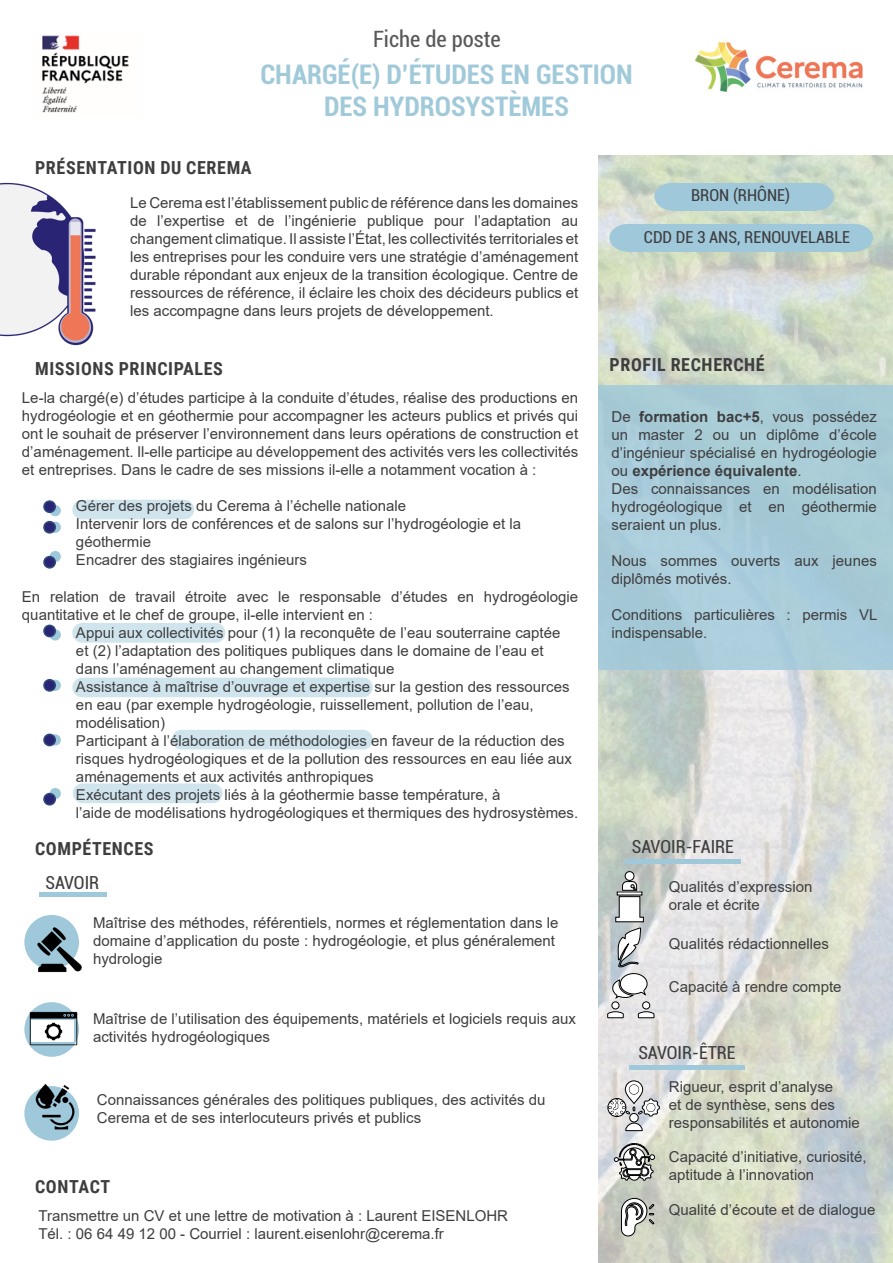
<style>
.page{position:relative;width:893px;height:1263px;background:#fff}
.page>*{position:absolute;margin:0;border:0;box-sizing:border-box;transform-origin:0 0}
.t1{font:700 condensed 27px/32.4px "Roboto";color:#a0c9d9;text-align:center}
.t2{font:condensed 22.5px "Roboto";color:#57585a}
.t3{font:700 18px "Roboto Condensed";letter-spacing:.035em;color:#3e3e3f}
.t4{font:condensed 18px "Roboto";color:#3e3e3f}
.t5{font:condensed 16.5px "Roboto";color:#3e3e3f}
.t6{font:15px/18px "Arial";color:#3e3e3f}
.s1{font-weight:700}
</style>
<div class="page">
<img style="left:598px;top:155px;width:295px;height:1108px">
<div style="left:24px;top:1086px;width:55px;height:55px;background:#9fc9db;border-radius:50%"></div>
<div style="left:24px;top:1002px;width:55px;height:55px;background:#9fc9db;border-radius:50%"></div>
<div style="left:39px;top:892px;width:67px;height:5px;background:#9fc9db"></div>
<div style="left:625px;top:859px;width:116px;height:5px;background:#9fc9db"></div>
<div style="left:629px;top:1065px;width:116px;height:5px;background:#9fc9db"></div>
<div style="left:672px;top:183px;width:143px;height:27px;background:#9fc9db"></div>
<div style="left:654px;top:183px;width:37px;height:27px;background:#9fc9db;border-radius:50%"></div>
<div style="left:797px;top:183px;width:37px;height:27px;background:#9fc9db;border-radius:50%"></div>
<div style="left:627px;top:224px;width:228px;height:28px;background:#9fc9db"></div>
<div style="left:609px;top:224px;width:37px;height:28px;background:#9fc9db;border-radius:50%"></div>
<div style="left:836px;top:224px;width:37px;height:28px;background:#9fc9db;border-radius:50%"></div>
<div style="left:50px;top:505px;width:11px;height:11px;background:#9fc9db;border-radius:50%"></div>
<div style="left:50px;top:629px;width:11px;height:11px;background:#9fc9db;border-radius:50%"></div>
<div style="left:50px;top:522px;width:11px;height:11px;background:#9fc9db;border-radius:50%"></div>
<div style="left:50px;top:680px;width:11px;height:11px;background:#9fc9db;border-radius:50%"></div>
<svg style="left:50px;top:734px;width:11px;height:12px"></svg>
<div style="left:50px;top:551px;width:11px;height:11px;background:#9fc9db;border-radius:50%"></div>
<div style="left:50px;top:788px;width:11px;height:11px;background:#9fc9db;border-radius:50%"></div>
<div style="left:44px;top:501px;width:11px;height:11px;background:#292574;border-radius:50%"></div>
<div style="left:43px;top:500px;width:13px;height:13px;border:2px solid #2d4b7a;border-radius:50%"></div>
<div style="left:44px;top:625px;width:11px;height:12px;background:#292574;border-radius:50%"></div>
<div style="left:43px;top:625px;width:13px;height:12px;border:2px solid #2d4b7a;border-radius:50%"></div>
<div style="left:44px;top:522px;width:11px;height:11px;background:#292574;border-radius:50%"></div>
<div style="left:43px;top:521px;width:13px;height:13px;border:2px solid #2d4b7a;border-radius:50%"></div>
<div style="left:44px;top:680px;width:11px;height:11px;background:#292574;border-radius:50%"></div>
<div style="left:43px;top:679px;width:13px;height:13px;border:2px solid #2d4b7a;border-radius:50%"></div>
<div style="left:44px;top:734px;width:11px;height:12px;background:#292574;border-radius:50%"></div>
<div style="left:43px;top:734px;width:13px;height:12px;border:2px solid #2d4b7a;border-radius:50%"></div>
<div style="left:44px;top:557px;width:11px;height:11px;background:#292574;border-radius:50%"></div>
<div style="left:43px;top:556px;width:13px;height:13px;border:2px solid #2d4b7a;border-radius:50%"></div>
<div style="left:44px;top:793px;width:11px;height:12px;background:#292574;border-radius:50%"></div>
<div style="left:43px;top:793px;width:13px;height:12px;border:2px solid #2d4b7a;border-radius:50%"></div>
<div style="left:72px;top:500px;width:122px;height:19px;background:#cfe4ed;border-radius:10px"></div>
<div style="left:72px;top:623px;width:153px;height:20px;background:#cfe4ed;border-radius:10px"></div>
<div style="left:72px;top:678px;width:301px;height:19px;background:#cfe4ed;border-radius:10px"></div>
<div style="left:172px;top:730px;width:201px;height:19px;background:#cfe4ed;border-radius:10px"></div>
<div style="left:73px;top:783px;width:150px;height:20px;background:#cfe4ed;border-radius:10px"></div>
<img style="left:24px;top:1083px;width:55px;height:50px">
<div style="left:24px;top:915px;width:55px;height:54px;background:#9fc9db;border-radius:50%"></div>
<img style="left:25px;top:920px;width:57px;height:53px">
<img style="left:24px;top:1003px;width:55px;height:43px">
<div style="left:598px;top:385px;width:295px;height:285px;background:#a8cbd7"></div>
<svg style="left:618px;top:928px;width:23px;height:39px"></svg>
<svg style="left:626px;top:1123px;width:16px;height:8px"></svg>
<div style="left:630px;top:1113px;width:8px;height:9px;background:#fff;border-radius:50%"></div>
<div style="left:630px;top:1113px;width:8px;height:9px;border:1px solid #000;border-radius:50%"></div>
<svg style="left:608px;top:1080px;width:51px;height:37px"></svg>
<div style="left:629px;top:1085px;width:10px;height:9px;background:#fff;border-radius:50%"></div>
<div style="left:647px;top:1103px;width:8px;height:8px;background:#fff;border-radius:50%"></div>
<svg style="left:614px;top:1143px;width:41px;height:38px"></svg>
<svg style="left:621px;top:1197px;width:33px;height:39px"></svg>
<svg style="left:616px;top:896px;width:27px;height:26px"></svg>
<svg style="left:622px;top:881px;width:15px;height:9px"></svg>
<div style="left:625px;top:872px;width:9px;height:8px;background:#fff;border-radius:50%"></div>
<div style="left:625px;top:871px;width:9px;height:9px;border:1px solid #000;border-radius:50%"></div>
<svg style="left:612px;top:973px;width:36px;height:25px"></svg>
<svg style="left:638px;top:1010px;width:16px;height:8px"></svg>
<svg style="left:607px;top:1011px;width:16px;height:7px"></svg>
<div style="left:612px;top:1002px;width:7px;height:7px;background:#fff;border-radius:50%"></div>
<div style="left:612px;top:1002px;width:7px;height:7px;border:1px solid #000;border-radius:50%"></div>
<div style="left:643px;top:1002px;width:7px;height:7px;background:#fff;border-radius:50%"></div>
<div style="left:642px;top:1002px;width:8px;height:7px;border:1px solid #000;border-radius:50%"></div>
<img style="left:0;top:182px;width:96px;height:164px">
<img style="left:42px;top:35px;width:87px;height:78px">
<img style="left:694px;top:42px;width:169px;height:50px">
<p class="t2" style="left:373px;top:23px;width:129px">Fiche de poste</p>
<p class="t1" style="left:260px;top:57px;width:374px">CHARGÉ(E) D’ÉTUDES EN GESTION<br>DES HYDROSYSTÈMES</p>
<p class="t3" style="left:35px;top:155px;width:218px">PRÉSENTATION DU CEREMA</p>
<p class="t6" style="left:130px;top:193px;width:450px;text-align:justify">Le Cerema est l’établissement public de référence dans les domaines de l’expertise et de l’ingénierie publique pour l’adaptation au changement climatique. Il assiste l’État, les collectivités territoriales et les entreprises pour les conduire vers une stratégie d’aménagement durable répondant aux enjeux de la transition écologique. Centre de ressources de référence, il éclaire les choix des décideurs publics et les accompagne dans leurs projets de développement.</p>
<p class="t5" style="left:691px;top:184px;width:100px">BRON (RHÔNE)</p>
<p class="t5" style="left:644px;top:225px;width:208px">CDD DE 3 ANS, RENOUVELABLE</p>
<p class="t3" style="left:35px;top:356px;width:189px">MISSIONS PRINCIPALES</p>
<p class="t6" style="left:22px;top:389px;width:558px;text-align:justify">Le-la chargé(e) d’études participe à la conduite d’études, réalise des productions en hydrogéologie et en géothermie pour accompagner les acteurs publics et privés qui ont le souhait de préserver l’environnement dans leurs opérations de construction et d’aménagement. Il-elle participe au développement des activités vers les collectivités et entreprises. Dans le cadre de ses missions il-elle a notamment vocation à :</p>
<p class="t6" style="left:76px;top:497px;width:332px">Gérer des projets du Cerema à l’échelle nationale</p>
<p class="t6" style="left:76px;top:515px;width:447px">Intervenir lors de conférences et de salons sur l’hydrogéologie et la géothermie</p>
<p class="t6" style="left:76px;top:551px;width:232px">Encadrer des stagiaires ingénieurs</p>
<p class="t6" style="left:22px;top:587px;width:558px">En relation de travail étroite avec le responsable d’études en hydrogéologie quantitative et le chef de groupe, il-elle intervient en :</p>
<p class="t6" style="left:76px;top:623px;width:486px">Appui aux collectivités pour (1) la reconquête de l’eau souterraine captée et (2) l’adaptation des politiques publiques dans le domaine de l’eau et dans l’aménagement au changement climatique</p>
<p class="t6" style="left:76px;top:677px;width:495px">Assistance à maîtrise d’ouvrage et expertise sur la gestion des ressources en eau (par exemple hydrogéologie, ruissellement, pollution de l’eau, modélisation)</p>
<p class="t6" style="left:76px;top:731px;width:498px">Participant à l’élaboration de méthodologies en faveur de la réduction des risques hydrogéologiques et de la pollution des ressources en eau liée aux aménagements et aux activités anthropiques</p>
<p class="t6" style="left:76px;top:785px;width:504px">Exécutant des projets liés à la géothermie basse température, à<br>l’aide de modélisations hydrogéologiques et thermiques des hydrosystèmes.</p>
<p class="t3" style="left:35px;top:835px;width:120px">COMPÉTENCES</p>
<p class="t4" style="left:45px;top:870px;width:55px">SAVOIR</p>
<p class="t6" style="left:93px;top:914px;width:467px">Maîtrise des méthodes, référentiels, normes et réglementation dans le domaine d’application du poste : hydrogéologie, et plus généralement hydrologie</p>
<p class="t6" style="left:93px;top:1009px;width:484px">Maîtrise de l’utilisation des équipements, matériels et logiciels requis aux activités hydrogéologiques</p>
<p class="t6" style="left:97px;top:1091px;width:450px">Connaissances générales des politiques publiques, des activités du<br>Cerema et de ses interlocuteurs privés et publics</p>
<p class="t3" style="left:35px;top:1174px;width:77px">CONTACT</p>
<p class="t6" style="left:38px;top:1206px;width:471px">Transmettre un CV et une lettre de motivation à : Laurent EISENLOHR</p>
<p class="t6" style="left:38px;top:1224px;width:407px">Tél. : 06 64 49 12 00 - Courriel : laurent.eisenlohr@cerema.fr</p>
<p class="t3" style="left:610px;top:352px;width:157px">PROFIL RECHERCHÉ</p>
<p class="t6" style="left:611px;top:408px;width:267px;text-align:justify">De <span class="s1">formation bac+5</span>, vous possédez un master 2 ou un diplôme d’école d’ingénieur spécialisé en hydrogéologie ou <span class="s1">expérience équivalente</span>.</p>
<p class="t6" style="left:611px;top:480px;width:267px;text-align:justify">Des connaissances en modélisation hydrogéologique et en géothermie seraient un plus.</p>
<p class="t6" style="left:611px;top:552px;width:267px">Nous sommes ouverts aux jeunes diplômés motivés.</p>
<p class="t6" style="left:611px;top:606px;width:267px">Conditions particulières : permis VL indispensable.</p>
<p class="t4" style="left:632px;top:834px;width:104px">SAVOIR-FAIRE</p>
<p class="t6" style="left:669px;top:877px;width:145px">Qualités d’expression orale et écrite</p>
<p class="t6" style="left:669px;top:934px;width:162px">Qualités rédactionnelles</p>
<p class="t6" style="left:669px;top:978px;width:174px">Capacité à rendre compte</p>
<p class="t4" style="left:638px;top:1040px;width:99px">SAVOIR-ÊTRE</p>
<p class="t6" style="left:669px;top:1077px;width:192px">Rigueur, esprit d’analyse<br>et de synthèse, sens des responsabilités et autonomie</p>
<p class="t6" style="left:669px;top:1147px;width:199px">Capacité d’initiative, curiosité, aptitude à l’innovation</p>
<p class="t6" style="left:669px;top:1200px;width:208px">Qualité d’écoute et de dialogue</p>
</div>
